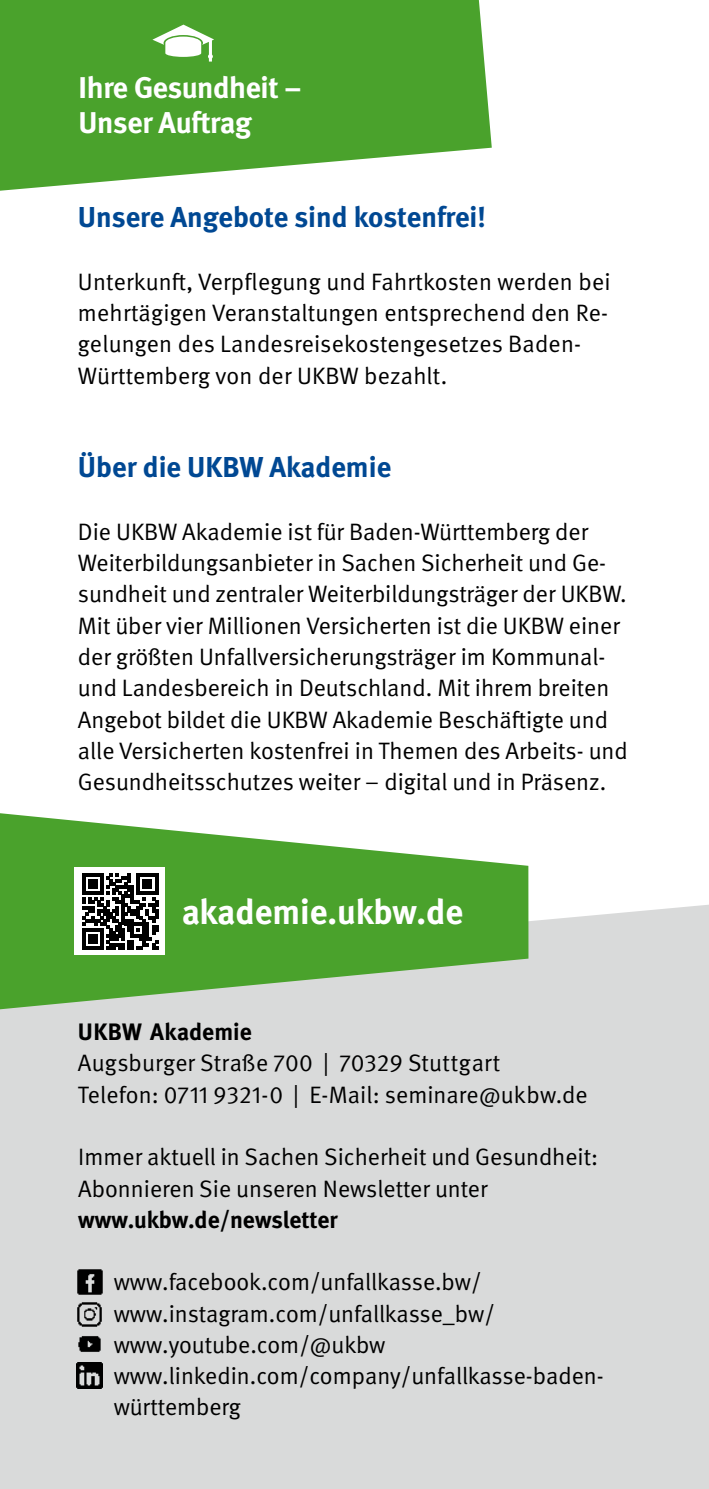
<style>
.page{position:relative;width:709px;height:1489px;background:#fff}
.page>*{position:absolute;margin:0;border:0;box-sizing:border-box;transform-origin:0 0}
._02_Fließtext_Adresse{font:700 35px "DGUV Meta";color:#fff}
.t1{font:700 30px/35px "DGUV Meta";letter-spacing:-.01em;color:#fff}
._01_Überschriften_Zwischenüberschrift_Bla{font:700 28.75px "DGUV Meta";color:#004893}
._02_Fließtext_Fließtext_9_5pt{font:23.75px/31.2px "DGUV Meta";color:#000}
.Impressum_Copy{font:23.75px/31.2px "DGUV Meta";color:#000}
.Impressum{font:23.75px "DGUV Meta";letter-spacing:.005em;color:#000}
.Impressum-2{font:700 23.75px "DGUV Meta";letter-spacing:.005em;color:#000}
.s1{font-weight:700}
</style>
<div class="page">
<div style="left:0;top:904px;width:709px;height:584px;background:#d9dada"></div>
<img style="left:76px;top:1268px;width:27px;height:27px">
<img style="left:76px;top:1301px;width:27px;height:26px">
<img style="left:76px;top:1362px;width:27px;height:25px">
<img style="left:76px;top:1330px;width:27px;height:26px">
<svg style="left:0;top:0;width:492px;height:191px;background:#60ad46"></svg>
<svg style="left:0;top:813px;width:528px;height:196px;background:#78b763"></svg>
<svg style="left:152px;top:25px;width:62px;height:37px"></svg>
<div style="left:74px;top:867px;width:91px;height:87px;background:#fff"></div>
<svg style="left:82px;top:873px;width:76px;height:76px"></svg>
<p class="t1" style="left:78px;top:70px;width:225px">Ihre Gesundheit –<br>Unser Auftrag</p>
<h2 class="_01_Überschriften_Zwischenüberschrift_Bla" style="left:78px;top:200px;width:409px">Unsere Angebote sind kostenfrei!</h2>
<p class="_02_Fließtext_Fließtext_9_5pt" style="left:78px;top:266px;width:534px">Unterkunft, Verpflegung und Fahrtkosten werden bei mehrtägigen Veranstaltungen entsprechend den Re&shy;gelungen des Landesreisekostengesetzes Baden-Württemberg von der UKBW bezahlt.</p>
<h2 class="_01_Überschriften_Zwischenüberschrift_Bla" style="left:78px;top:450px;width:315px">Über die UKBW Akademie</h2>
<p class="_02_Fließtext_Fließtext_9_5pt" style="left:78px;top:516px;width:551px">Die UKBW Akademie ist für Baden-Württemberg der Weiterbildungsanbieter in Sachen Sicherheit und Ge&shy;sundheit und zentraler Weiterbildungsträger der UKBW.<br>Mit über vier Millionen Versicherten ist die UKBW einer der größten Unfallversicherungsträger im Kommunal&shy;und Landesbereich in Deutschland. Mit ihrem breiten Angebot bildet die UKBW Akademie Beschäftigte und alle Versicherten kostenfrei in Themen des Arbeits- und Gesundheitsschutzes weiter – digital und in Präsenz.</p>
<p class="_02_Fließtext_Adresse" style="left:182px;top:891px;width:282px">akademie.ukbw.de</p>
<p class="Impressum-2" style="left:78px;top:1017px;width:175px">UKBW Akademie</p>
<p class="Impressum" style="left:78px;top:1049px;width:424px">Augsburger Straße 700 | 70329 Stuttgart</p>
<p class="Impressum" style="left:78px;top:1080px;width:511px">Telefon: 0711 9321-0 | E-Mail: seminare@ukbw.de</p>
<p class="Impressum_Copy" style="left:78px;top:1141px;width:521px">Immer aktuell in Sachen Sicherheit und Gesundheit:<br>Abonnieren Sie unseren Newsletter unter <span class="s1">www.ukbw.de/newsletter</span></p>
<p class="Impressum_Copy" style="left:114px;top:1266px;width:369px">www.facebook.com/unfallkasse.bw/</p>
<p class="Impressum_Copy" style="left:114px;top:1298px;width:383px">www.instagram.com/unfallkasse_bw/</p>
<p class="Impressum_Copy" style="left:114px;top:1329px;width:273px">www.youtube.com/@ukbw</p>
<p class="Impressum_Copy" style="left:114px;top:1360px;width:491px">www.linkedin.com/company/unfallkasse-baden&shy;württemberg</p>
</div>
